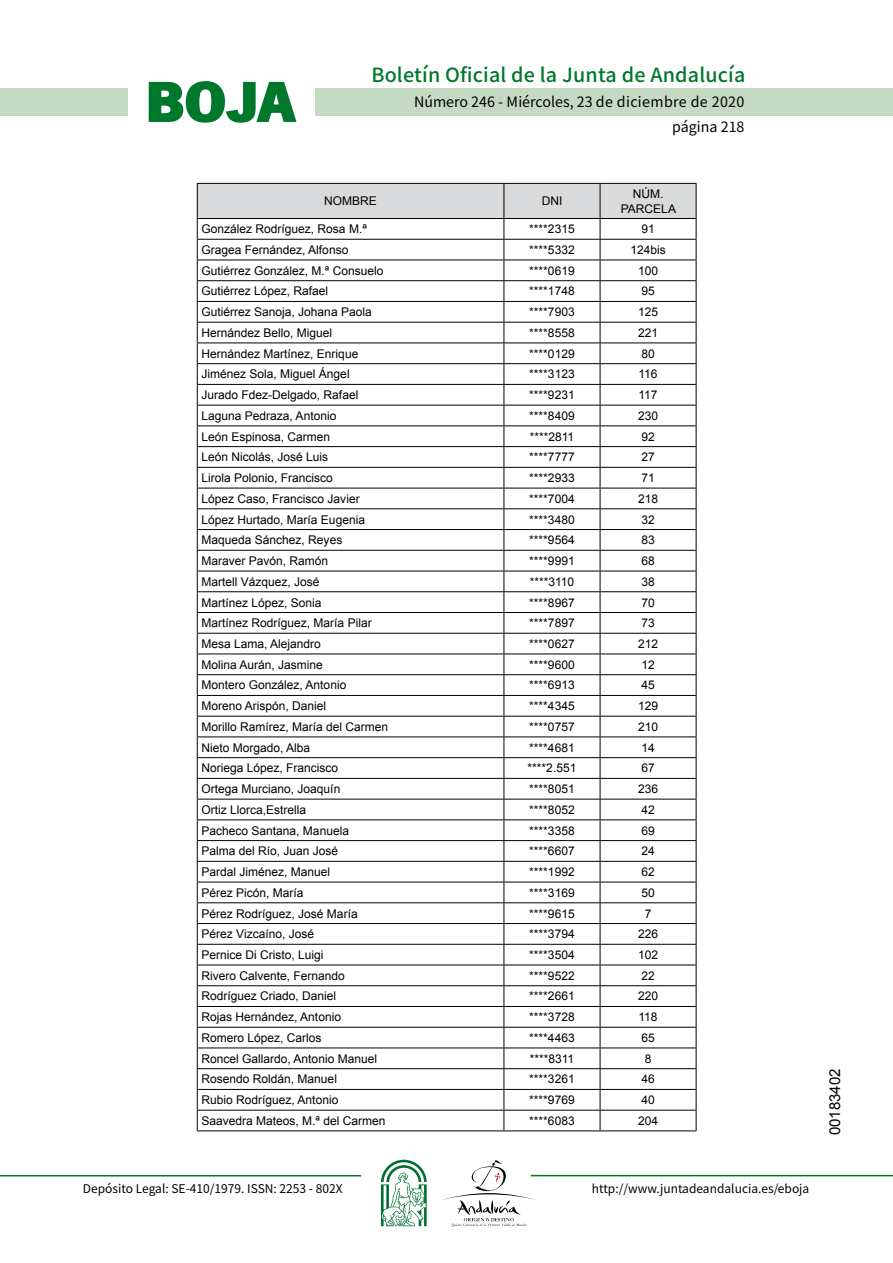
<style>
.page{position:relative;width:893px;height:1263px;background:#fff}
.page>*{position:absolute;margin:0;border:0;box-sizing:border-box;transform-origin:0 0}
.t1{font:700 57.75px "News Got T";color:#00782c;scale:1.14 1}
.t2{font:500 19.5px "Noto Sans HK";letter-spacing:.01em;color:#00782c}
.t3{font:15px "Arial";color:#000}
.t4{font:14.25px/24.5px "Noto Sans HK";color:#000;text-align:right}
.t5{font:12px/14.4px "Arial";color:#000;text-align:center}
.t6{font:12px "Noto Sans HK";color:#000}
</style>
<div class="page">
<div style="left:315px;top:88px;width:577px;height:28px;background:#c5dac3"></div>
<div style="left:0;top:88px;width:128px;height:28px;background:#c5dac3"></div>
<hr style="left:0;top:1175px;width:361px;height:2px;background:#00782c">
<hr style="left:531px;top:1175px;width:361px;height:1px;background:#00782c">
<svg style="left:148px;top:81px;width:149px;height:42px"></svg>
<svg style="left:442px;top:1160px;width:100px;height:67px"></svg>
<svg style="left:381px;top:1160px;width:45px;height:66px"></svg>
<svg style="left:197px;top:183px;width:499px;height:948px"></svg>
<hr style="left:197px;top:1131px;width:307px;height:1px;background:#000">
<hr style="left:504px;top:1131px;width:96px;height:1px;background:#000">
<hr style="left:600px;top:1131px;width:96px;height:1px;background:#000">
<h1 class="t1" style="left:145px;top:68px;width:133px">BOJA</h1>
<h2 class="t2" style="left:371px;top:64px;width:375px">Boletín Oficial de la Junta de Andalucía</h2>
<p class="t4" style="left:414px;top:90px;width:332px">Número 246 - Miércoles, 23 de diciembre de 2020 página 218</p>
<p class="t5" style="left:324px;top:194px;width:54px">NOMBRE</p>
<p class="t5" style="left:541px;top:194px;width:22px">DNI</p>
<p class="t5" style="left:621px;top:187px;width:57px">NÚM.<br>PARCELA</p>
<p class="t5" style="left:201px;top:222px;width:167px">González Rodríguez, Rosa M.ª</p>
<p class="t5" style="left:529px;top:222px;width:47px">****2315</p>
<p class="t5" style="left:641px;top:222px;width:15px">91</p>
<p class="t5" style="left:201px;top:243px;width:148px">Gragea Fernández, Alfonso</p>
<p class="t5" style="left:529px;top:243px;width:47px">****5332</p>
<p class="t5" style="left:630px;top:243px;width:37px">124bis</p>
<p class="t5" style="left:201px;top:263px;width:183px">Gutiérrez González, M.ª Consuelo</p>
<p class="t5" style="left:529px;top:263px;width:47px">****0619</p>
<p class="t5" style="left:638px;top:263px;width:22px">100</p>
<p class="t5" style="left:201px;top:284px;width:128px">Gutiérrez López, Rafael</p>
<p class="t5" style="left:529px;top:284px;width:47px">****1748</p>
<p class="t5" style="left:641px;top:284px;width:15px">95</p>
<p class="t5" style="left:201px;top:305px;width:172px">Gutiérrez Sanoja, Johana Paola</p>
<p class="t5" style="left:529px;top:305px;width:47px">****7903</p>
<p class="t5" style="left:638px;top:305px;width:22px">125</p>
<p class="t5" style="left:201px;top:326px;width:132px">Hernández Bello, Miguel</p>
<p class="t5" style="left:529px;top:326px;width:47px">****8558</p>
<p class="t5" style="left:638px;top:326px;width:22px">221</p>
<p class="t5" style="left:201px;top:346px;width:158px">Hernández Martínez, Enrique</p>
<p class="t5" style="left:529px;top:346px;width:47px">****0129</p>
<p class="t5" style="left:641px;top:346px;width:15px">80</p>
<p class="t5" style="left:201px;top:367px;width:150px">Jiménez Sola, Miguel Ángel</p>
<p class="t5" style="left:529px;top:367px;width:47px">****3123</p>
<p class="t5" style="left:638px;top:367px;width:21px">116</p>
<p class="t5" style="left:201px;top:388px;width:158px">Jurado Fdez-Delgado, Rafael</p>
<p class="t5" style="left:529px;top:388px;width:47px">****9231</p>
<p class="t5" style="left:638px;top:388px;width:21px">117</p>
<p class="t5" style="left:201px;top:409px;width:136px">Laguna Pedraza, Antonio</p>
<p class="t5" style="left:529px;top:409px;width:47px">****8409</p>
<p class="t5" style="left:638px;top:409px;width:22px">230</p>
<p class="t5" style="left:201px;top:429px;width:130px">León Espinosa, Carmen</p>
<p class="t5" style="left:529px;top:429px;width:46px">****2811</p>
<p class="t5" style="left:641px;top:429px;width:15px">92</p>
<p class="t5" style="left:201px;top:450px;width:128px">León Nicolás, José Luis</p>
<p class="t5" style="left:529px;top:450px;width:47px">****7777</p>
<p class="t5" style="left:641px;top:450px;width:15px">27</p>
<p class="t5" style="left:201px;top:471px;width:133px">Lirola Polonio, Francisco</p>
<p class="t5" style="left:529px;top:471px;width:47px">****2933</p>
<p class="t5" style="left:641px;top:471px;width:15px">71</p>
<p class="t5" style="left:201px;top:492px;width:160px">López Caso, Francisco Javier</p>
<p class="t5" style="left:529px;top:492px;width:47px">****7004</p>
<p class="t5" style="left:638px;top:492px;width:22px">218</p>
<p class="t5" style="left:201px;top:512px;width:165px">López Hurtado, María Eugenia</p>
<p class="t5" style="left:529px;top:512px;width:47px">****3480</p>
<p class="t5" style="left:641px;top:512px;width:15px">32</p>
<p class="t5" style="left:201px;top:533px;width:142px">Maqueda Sánchez, Reyes</p>
<p class="t5" style="left:529px;top:533px;width:47px">****9564</p>
<p class="t5" style="left:641px;top:533px;width:15px">83</p>
<p class="t5" style="left:201px;top:554px;width:128px">Maraver Pavón, Ramón</p>
<p class="t5" style="left:529px;top:554px;width:47px">****9991</p>
<p class="t5" style="left:641px;top:554px;width:15px">68</p>
<p class="t5" style="left:201px;top:574px;width:120px">Martell Vázquez, José</p>
<p class="t5" style="left:529px;top:574px;width:46px">****3110</p>
<p class="t5" style="left:641px;top:574px;width:15px">38</p>
<p class="t5" style="left:201px;top:595px;width:122px">Martínez López, Sonia</p>
<p class="t5" style="left:529px;top:595px;width:47px">****8967</p>
<p class="t5" style="left:641px;top:595px;width:15px">70</p>
<p class="t5" style="left:201px;top:616px;width:172px">Martínez Rodríguez, María Pilar</p>
<p class="t5" style="left:529px;top:616px;width:47px">****7897</p>
<p class="t5" style="left:641px;top:616px;width:15px">73</p>
<p class="t5" style="left:201px;top:637px;width:121px">Mesa Lama, Alejandro</p>
<p class="t5" style="left:529px;top:637px;width:47px">****0627</p>
<p class="t5" style="left:638px;top:637px;width:22px">212</p>
<p class="t5" style="left:201px;top:657px;width:123px">Molina Aurán, Jasmine</p>
<p class="t5" style="left:529px;top:657px;width:47px">****9600</p>
<p class="t5" style="left:641px;top:657px;width:15px">12</p>
<p class="t5" style="left:201px;top:678px;width:146px">Montero González, Antonio</p>
<p class="t5" style="left:529px;top:678px;width:47px">****6913</p>
<p class="t5" style="left:641px;top:678px;width:15px">45</p>
<p class="t5" style="left:201px;top:699px;width:126px">Moreno Arispón, Daniel</p>
<p class="t5" style="left:529px;top:699px;width:47px">****4345</p>
<p class="t5" style="left:638px;top:699px;width:22px">129</p>
<p class="t5" style="left:201px;top:720px;width:188px">Morillo Ramírez, María del Carmen</p>
<p class="t5" style="left:529px;top:720px;width:47px">****0757</p>
<p class="t5" style="left:638px;top:720px;width:22px">210</p>
<p class="t5" style="left:201px;top:740px;width:110px">Nieto Morgado, Alba</p>
<p class="t5" style="left:529px;top:740px;width:47px">****4681</p>
<p class="t5" style="left:641px;top:740px;width:15px">14</p>
<p class="t5" style="left:201px;top:761px;width:138px">Noriega López, Francisco</p>
<p class="t5" style="left:527px;top:761px;width:50px">****2.551</p>
<p class="t5" style="left:641px;top:761px;width:15px">67</p>
<p class="t5" style="left:201px;top:782px;width:140px">Ortega Murciano, Joaquín</p>
<p class="t5" style="left:529px;top:782px;width:47px">****8051</p>
<p class="t5" style="left:638px;top:782px;width:22px">236</p>
<p class="t5" style="left:201px;top:803px;width:106px">Ortiz Llorca,Estrella</p>
<p class="t5" style="left:529px;top:803px;width:47px">****8052</p>
<p class="t5" style="left:641px;top:803px;width:15px">42</p>
<p class="t5" style="left:201px;top:823px;width:149px">Pacheco Santana, Manuela</p>
<p class="t5" style="left:529px;top:823px;width:47px">****3358</p>
<p class="t5" style="left:641px;top:823px;width:15px">69</p>
<p class="t5" style="left:201px;top:844px;width:138px">Palma del Río, Juan José</p>
<p class="t5" style="left:529px;top:844px;width:47px">****6607</p>
<p class="t5" style="left:641px;top:844px;width:15px">24</p>
<p class="t5" style="left:201px;top:865px;width:130px">Pardal Jiménez, Manuel</p>
<p class="t5" style="left:529px;top:865px;width:47px">****1992</p>
<p class="t5" style="left:641px;top:865px;width:15px">62</p>
<p class="t5" style="left:201px;top:886px;width:104px">Pérez Picón, María</p>
<p class="t5" style="left:529px;top:886px;width:47px">****3169</p>
<p class="t5" style="left:641px;top:886px;width:15px">50</p>
<p class="t5" style="left:201px;top:906px;width:158px">Pérez Rodríguez, José María</p>
<p class="t5" style="left:529px;top:906px;width:47px">****9615</p>
<p class="t5" style="left:644px;top:906px;width:8px">7</p>
<p class="t5" style="left:201px;top:927px;width:114px">Pérez Vizcaíno, José</p>
<p class="t5" style="left:529px;top:927px;width:47px">****3794</p>
<p class="t5" style="left:638px;top:927px;width:22px">226</p>
<p class="t5" style="left:201px;top:948px;width:124px">Pernice Di Cristo, Luigi</p>
<p class="t5" style="left:529px;top:948px;width:47px">****3504</p>
<p class="t5" style="left:638px;top:948px;width:22px">102</p>
<p class="t5" style="left:201px;top:968px;width:145px">Rivero Calvente, Fernando</p>
<p class="t5" style="left:529px;top:968px;width:47px">****9522</p>
<p class="t5" style="left:641px;top:968px;width:15px">22</p>
<p class="t5" style="left:201px;top:989px;width:136px">Rodríguez Criado, Daniel</p>
<p class="t5" style="left:529px;top:989px;width:47px">****2661</p>
<p class="t5" style="left:638px;top:989px;width:22px">220</p>
<p class="t5" style="left:201px;top:1010px;width:141px">Rojas Hernández, Antonio</p>
<p class="t5" style="left:529px;top:1010px;width:47px">****3728</p>
<p class="t5" style="left:638px;top:1010px;width:21px">118</p>
<p class="t5" style="left:201px;top:1031px;width:122px">Romero López, Carlos</p>
<p class="t5" style="left:529px;top:1031px;width:47px">****4463</p>
<p class="t5" style="left:641px;top:1031px;width:15px">65</p>
<p class="t5" style="left:201px;top:1051px;width:177px">Roncel Gallardo, Antonio Manuel</p>
<p class="t5" style="left:529px;top:1051px;width:46px">****8311</p>
<p class="t5" style="left:644px;top:1051px;width:8px">8</p>
<p class="t5" style="left:201px;top:1072px;width:137px">Rosendo Roldán, Manuel</p>
<p class="t5" style="left:529px;top:1072px;width:47px">****3261</p>
<p class="t5" style="left:641px;top:1072px;width:15px">46</p>
<p class="t5" style="left:201px;top:1093px;width:138px">Rubio Rodríguez, Antonio</p>
<p class="t5" style="left:529px;top:1093px;width:47px">****9769</p>
<p class="t5" style="left:641px;top:1093px;width:15px">40</p>
<p class="t5" style="left:201px;top:1114px;width:185px">Saavedra Mateos, M.ª del Carmen</p>
<p class="t5" style="left:529px;top:1114px;width:47px">****6083</p>
<p class="t5" style="left:638px;top:1114px;width:22px">204</p>
<p class="t6" style="left:83px;top:1181px;width:261px">Depósito Legal: SE-410/1979. ISSN: 2253 - 802X</p>
<p class="t6" style="left:592px;top:1181px;width:219px">http://www.juntadeandalucia.es/eboja</p>
<p class="t3" style="left:825px;top:1135px;width:68px;rotate:-90deg">00183402</p>
</div>
